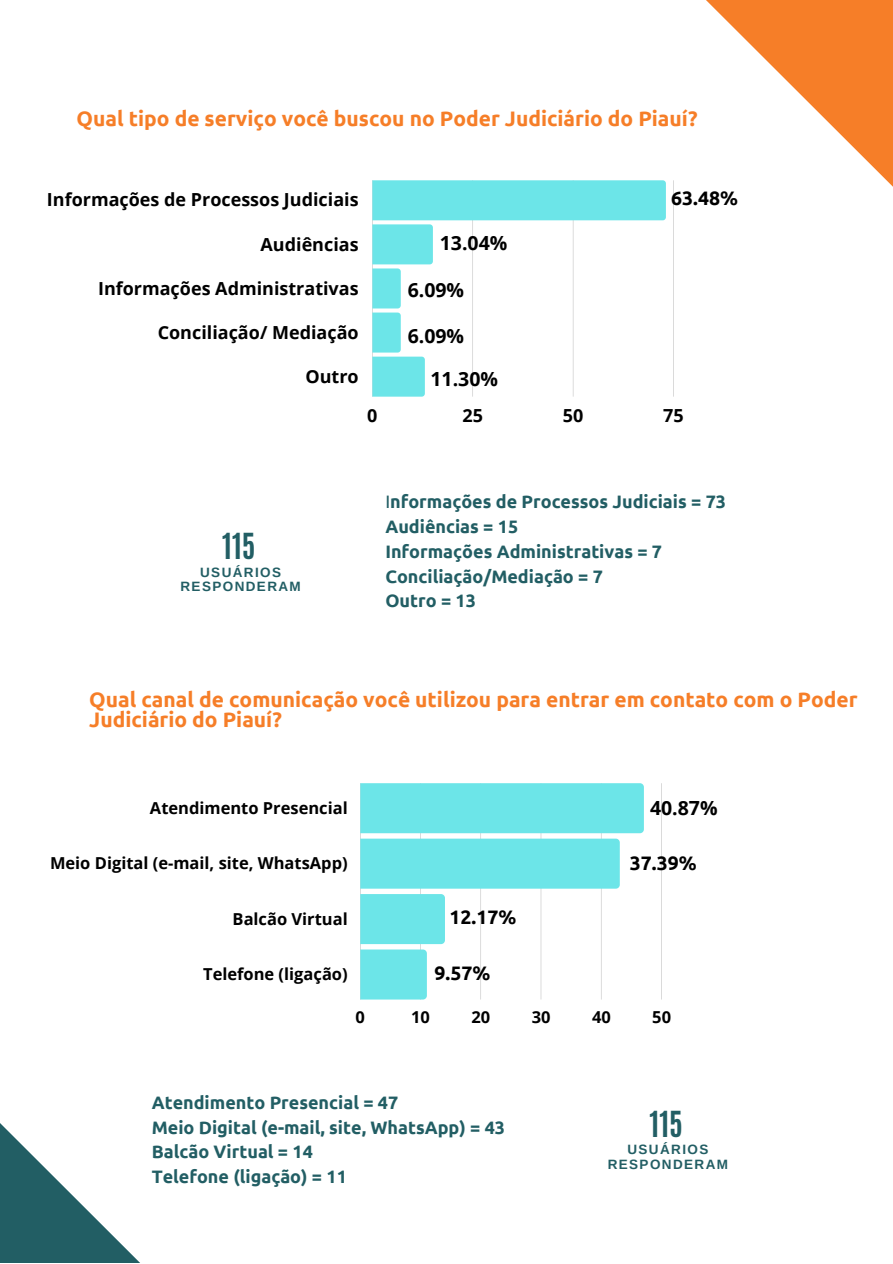
<style>
.page{position:relative;width:893px;height:1264px;background:#fff}
.page>*{position:absolute;margin:0;border:0;box-sizing:border-box;transform-origin:0 0}
.t1{font:700 30px "Antonio";color:#225e64}
.t2{font:700 21px/20.2px "Ubuntu";color:#f67e28}
.t3{font:700 19.5px "Open Sans";color:#000}
.t4{font:700 19.5px "Ubuntu";color:#000}
.t5{font:700 18px/24.8px "Ubuntu";color:#225e64}
.t6{font:700 18px "Open Sans";color:#000}
.t7{font:700 16.5px "Open Sans";color:#000}
.t8{font:700 13.5px/14.5px "Arimo";letter-spacing:.105em;color:#225e64;text-align:center}
.s1{font-weight:400}
</style>
<div class="page">
<svg style="left:706px;top:0;width:186px;height:186px"></svg>
<svg style="left:0;top:888px;width:416px;height:374px"></svg>
<hr style="left:673px;top:180px;width:1px;height:216px;background:#000">
<svg style="left:372px;top:180px;width:294px;height:216px"></svg>
<hr style="left:360px;top:783px;width:1px;height:216px;background:#000">
<hr style="left:420px;top:783px;width:1px;height:216px;background:#000">
<hr style="left:480px;top:783px;width:1px;height:216px;background:#000">
<hr style="left:540px;top:783px;width:1px;height:216px;background:#000">
<hr style="left:601px;top:783px;width:1px;height:216px;background:#000">
<hr style="left:661px;top:783px;width:1px;height:216px;background:#000">
<svg style="left:360px;top:783px;width:284px;height:105px;background:#79e7ea"></svg>
<svg style="left:360px;top:894px;width:85px;height:105px;background:#82e8eb"></svg>
<p class="t2" style="left:77px;top:108px;width:622px">Qual tipo de serviço você buscou no Poder Judiciário do Piauí?</p>
<p class="t6" style="left:47px;top:187px;width:313px">Informações de Processos Judiciais</p>
<p class="t6" style="left:260px;top:231px;width:100px">Audiências</p>
<p class="t6" style="left:98px;top:275px;width:262px">Informações Administrativas</p>
<p class="t6" style="left:158px;top:319px;width:202px">Conciliação/ Mediação</p>
<p class="t6" style="left:305px;top:363px;width:55px">Outro</p>
<p class="t3" style="left:440px;top:229px;width:69px">13.04%</p>
<p class="t3" style="left:407px;top:276px;width:58px">6.09%</p>
<p class="t3" style="left:407px;top:322px;width:58px">6.09%</p>
<p class="t3" style="left:430px;top:365px;width:69px">11.30%</p>
<p class="t4" style="left:671px;top:186px;width:68px">63.48%</p>
<p class="t6" style="left:367px;top:403px;width:12px">0</p>
<p class="t6" style="left:462px;top:403px;width:22px">25</p>
<p class="t6" style="left:563px;top:403px;width:22px">50</p>
<p class="t6" style="left:663px;top:403px;width:22px">75</p>
<h1 class="t1" style="left:222px;top:525px;width:35px">115</h1>
<p class="t8" style="left:180px;top:565px;width:122px">USUÁRIOS<br>RESPONDERAM</p>
<p class="t5" style="left:385px;top:489px;width:342px"><span class="s1">I</span>nformações de Processos Judiciais = 73<br>Audiências = 15<br>Informações Administrativas = 7<br>Conciliação/Mediação = 7<br>Outro = 13</p>
<p class="t2" style="left:89px;top:688px;width:769px">Qual canal de comunicação você utilizou para entrar em contato com o Poder<br>Judiciário do Piauí?</p>
<p class="t7" style="left:150px;top:796px;width:199px">Atendimento Presencial</p>
<p class="t7" style="left:50px;top:851px;width:299px">Meio Digital (e-mail, site, WhatsApp)</p>
<p class="t7" style="left:232px;top:906px;width:117px">Balcão Virtual</p>
<p class="t4" style="left:449px;top:905px;width:68px">12.17%</p>
<p class="t3" style="left:650px;top:794px;width:69px">40.87%</p>
<p class="t4" style="left:629px;top:851px;width:68px">37.39%</p>
<p class="t7" style="left:203px;top:962px;width:146px">Telefone (ligação)</p>
<p class="t4" style="left:434px;top:962px;width:57px">9.57%</p>
<p class="t7" style="left:355px;top:1005px;width:11px">0</p>
<p class="t7" style="left:411px;top:1005px;width:20px">10</p>
<p class="t7" style="left:471px;top:1005px;width:20px">20</p>
<p class="t7" style="left:531px;top:1005px;width:20px">30</p>
<p class="t7" style="left:592px;top:1005px;width:20px">40</p>
<p class="t7" style="left:652px;top:1005px;width:20px">50</p>
<p class="t5" style="left:152px;top:1089px;width:355px">Atendimento Presencial = 47<br>Meio Digital (e-mail, site, WhatsApp) = 43<br>Balcão Virtual = 14<br>Telefone (ligação) = 11</p>
<h1 class="t1" style="left:649px;top:1102px;width:35px">115</h1>
<p class="t8" style="left:607px;top:1142px;width:122px">USUÁRIOS<br>RESPONDERAM</p>
</div>
